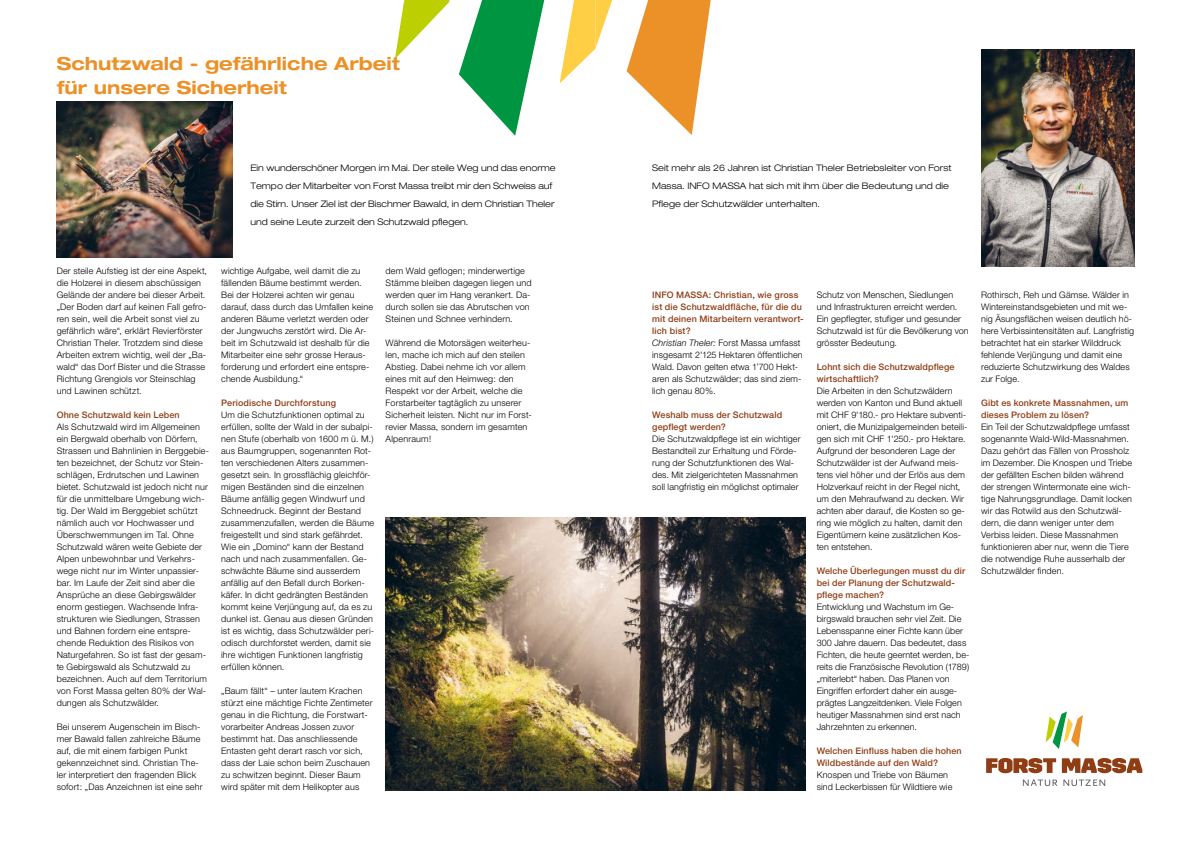
<style>
.page{position:relative;width:1191px;height:842px;background:#fff}
.page>*{position:absolute;margin:0;border:0;box-sizing:border-box;transform-origin:0 0}
.t1{font:700 expanded 18px/24px "Helvetica Neue";color:#eb9128}
.t2{font:300 9px/12px "Helvetica Neue";letter-spacing:.015em;color:#000}
.t3{font:300 expanded 9px/18px "Helvetica Neue";color:#000}
.t4{font:500 9px/12px "Helvetica Neue";letter-spacing:.01em;color:#8f3d15}
.s1{font-weight:500;color:#8f3d15}
.s2{font-style:italic}
</style>
<div class="page">
<img style="left:386px;top:517px;width:419px;height:273px">
<svg style="left:459px;top:0;width:85px;height:136px"></svg>
<svg style="left:395px;top:0;width:54px;height:59px"></svg>
<img style="left:57px;top:102px;width:175px;height:155px">
<svg style="left:626px;top:0;width:84px;height:135px"></svg>
<svg style="left:559px;top:0;width:53px;height:83px"></svg>
<img style="left:981px;top:50px;width:153px;height:217px">
<svg style="left:1045px;top:711px;width:38px;height:38px"></svg>
<svg style="left:1022px;top:779px;width:35px;height:7px"></svg>
<svg style="left:1063px;top:779px;width:42px;height:7px"></svg>
<svg style="left:986px;top:758px;width:156px;height:15px"></svg>
<h1 class="t1" style="left:57px;top:51px;width:344px">Schutzwald - gefährliche Arbeit für unsere Sicherheit</h1>
<p class="t3" style="left:250px;top:158px;width:307px">Ein wunderschöner Morgen im Mai. Der steile Weg und das enorme Tempo der Mitarbeiter von Forst Massa treibt mir den Schweiss auf die Stirn. Unser Ziel ist der Bischmer Bawald, in dem Christian Theler und seine Leute zurzeit den Schutzwald pflegen.</p>
<p class="t2" style="left:57px;top:265px;width:152px">Der steile Aufstieg ist der eine Aspekt, die Holzerei in diesem abschüssigen Gelände der andere bei dieser Arbeit. „Der Boden darf auf keinen Fall gefro&shy;ren sein, weil die Arbeit sonst viel zu gefährlich wäre“, erklärt Revierförster Christian Theler. Trotzdem sind diese Arbeiten extrem wichtig, weil der „Ba&shy;wald“ das Dorf Bister und die Strasse Richtung Grengiols vor Steinschlag und Lawinen schützt.</p>
<p class="t4" style="left:57px;top:409px;width:125px">Ohne Schutzwald kein Leben</p>
<p class="t2" style="left:57px;top:421px;width:154px">Als Schutzwald wird im Allgemeinen ein Bergwald oberhalb von Dörfern, Strassen und Bahnlinien in Berggebie&shy;ten bezeichnet, der Schutz vor Stein&shy;schlägen, Erdrutschen und Lawinen bietet. Schutzwald ist jedoch nicht nur für die unmittelbare Umgebung wich&shy;tig. Der Wald im Berggebiet schützt nämlich auch vor Hochwasser und Überschwemmungen im Tal. Ohne Schutzwald wären weite Gebiete der Alpen unbewohnbar und Verkehrs&shy;wege nicht nur im Winter unpassier&shy;bar. Im Laufe der Zeit sind aber die Ansprüche an diese Gebirgswälder enorm gestiegen. Wachsende Infra&shy;strukturen wie Siedlungen, Strassen und Bahnen fordern eine entspre&shy;chende Reduktion des Risikos von Naturgefahren. So ist fast der gesam&shy;te Gebirgswald als Schutzwald zu bezeichnen. Auch auf dem Territorium von Forst Massa gelten 80% der Wal&shy;dungen als Schutzwälder.</p>
<p class="t2" style="left:57px;top:721px;width:147px">Bei unserem Augenschein im Bisch&shy;mer Bawald fallen zahlreiche Bäume auf, die mit einem farbigen Punkt gekennzeichnet sind. Christian The&shy;ler interpretiert den fragenden Blick sofort: „Das Anzeichnen ist eine sehr</p>
<p class="t2" style="left:221px;top:265px;width:153px">wichtige Aufgabe, weil damit die zu fällenden Bäume bestimmt werden.<br>Bei der Holzerei achten wir genau darauf, dass durch das Umfallen keine anderen Bäume verletzt werden oder der Jungwuchs zerstört wird. Die Ar&shy;beit im Schutzwald ist deshalb für die Mitarbeiter eine sehr grosse Heraus&shy;forderung und erfordert eine entspre&shy;chende Ausbildung.“</p>
<p class="t4" style="left:221px;top:397px;width:116px">Periodische Durchforstung</p>
<p class="t2" style="left:221px;top:409px;width:155px">Um die Schutzfunktionen optimal zu erfüllen, sollte der Wald in der subalpi&shy;nen Stufe (oberhalb von 1600 m ü. M.) aus Baumgruppen, sogenannten Rot&shy;ten verschiedenen Alters zusammen&shy;gesetzt sein. In grossflächig gleichför&shy;migen Beständen sind die einzelnen Bäume anfällig gegen Windwurf und Schneedruck. Beginnt der Bestand zusammenzufallen, werden die Bäume freigestellt und sind stark gefährdet.<br>Wie ein „Domino“ kann der Bestand nach und nach zusammenfallen. Ge&shy;schwächte Bäume sind ausserdem anfällig auf den Befall durch Borken&shy;käfer. In dicht gedrängten Beständen kommt keine Verjüngung auf, da es zu dunkel ist. Genau aus diesen Gründen ist es wichtig, dass Schutzwälder peri&shy;odisch durchforstet werden, damit sie ihre wichtigen Funktionen langfristig erfüllen können.</p>
<p class="t2" style="left:221px;top:685px;width:153px">„Baum fällt“ – unter lautem Krachen stürzt eine mächtige Fichte Zentimeter genau in die Richtung, die Forstwart&shy;vorarbeiter Andreas Jossen zuvor bestimmt hat. Das anschliessende Entasten geht derart rasch vor sich, dass der Laie schon beim Zuschauen zu schwitzen beginnt. Dieser Baum wird später mit dem Helikopter aus</p>
<p class="t2" style="left:386px;top:265px;width:147px">dem Wald geflogen; minderwertige Stämme bleiben dagegen liegen und werden quer im Hang verankert. Da&shy;durch sollen sie das Abrutschen von Steinen und Schnee verhindern.</p>
<p class="t2" style="left:386px;top:336px;width:148px">Während die Motorsägen weiterheu&shy;len, mache ich mich auf den steilen<br>Abstieg. Dabei nehme ich vor allem eines mit auf den Heimweg: den<br>Respekt vor der Arbeit, welche die<br>Forstarbeiter tagtäglich zu unserer<br>Sicherheit leisten. Nicht nur im Forst&shy;revier Massa, sondern im gesamten<br>Alpenraum!</p>
<p class="t3" style="left:652px;top:158px;width:301px">Seit mehr als 26 Jahren ist Christian Theler Betriebsleiter von Forst<br>Massa. INFO MASSA hat sich mit ihm über die Bedeutung und die<br>Pflege der Schutzwälder unterhalten.</p>
<p class="t2" style="left:652px;top:289px;width:153px"><span class="s1">INFO MASSA: Christian, wie gross ist die Schutzwaldfläche, für die du mit deinen Mitarbeitern verantwort&shy;lich bist?<br></span><span class="s2">Christian Theler:</span> Forst Massa umfasst insgesamt 2'125 Hektaren öffentlichen<br>Wald. Davon gelten etwa 1’700 Hekt&shy;aren als Schutzwälder; das sind ziem&shy;lich genau 80%<span class="s2">.</span></p>
<p class="t4" style="left:652px;top:409px;width:131px">Weshalb muss der Schutzwald gepflegt werden?</p>
<p class="t2" style="left:652px;top:433px;width:150px">Die Schutzwaldpflege ist ein wichtiger Bestandteil zur Erhaltung und Förde&shy;rung der Schutzfunktionen des Wal&shy;des. Mit zielgerichteten Massnahmen soll langfristig ein möglichst optimaler</p>
<p class="t2" style="left:816px;top:289px;width:154px">Schutz von Menschen, Siedlungen und Infrastrukturen erreicht werden.<br>Ein gepflegter, stufiger und gesunder Schutzwald ist für die Bevölkerung von grösster Bedeutung.</p>
<p class="t4" style="left:816px;top:361px;width:139px">Lohnt sich die Schutzwaldpflege wirtschaftlich?</p>
<p class="t2" style="left:816px;top:385px;width:152px">Die Arbeiten in den Schutzwäldern werden von Kanton und Bund aktuell mit CHF 9'180.- pro Hektare subventi&shy;oniert, die Munizipalgemeinden beteili&shy;gen sich mit CHF 1'250.- pro Hektare.<br>Aufgrund der besonderen Lage der Schutzwälder ist der Aufwand meis&shy;tens viel höher und der Erlös aus dem Holzverkauf reicht in der Regel nicht, um den Mehraufwand zu decken. Wir achten aber darauf, die Kosten so ge&shy;ring wie möglich zu halten, damit den Eigentümern keine zusätzlichen Kos&shy;ten entstehen.</p>
<p class="t4" style="left:816px;top:565px;width:150px">Welche Überlegungen musst du dir bei der Planung der Schutzwald&shy;pflege machen?</p>
<p class="t2" style="left:816px;top:601px;width:154px">Entwicklung und Wachstum im Ge&shy;birgswald brauchen sehr viel Zeit. Die Lebensspanne einer Fichte kann über 300 Jahre dauern. Das bedeutet, dass Fichten, die heute geerntet werden, be&shy;reits die Französische Revolution (1789) „miterlebt“ haben. Das Planen von Eingriffen erfordert daher ein ausge&shy;prägtes Langzeitdenken. Viele Folgen heutiger Massnahmen sind erst nach Jahrzehnten zu erkennen.</p>
<p class="t4" style="left:816px;top:745px;width:147px">Welchen Einfluss haben die hohen<br>Wildbestände auf den Wald?</p>
<p class="t2" style="left:816px;top:769px;width:137px">Knospen und Triebe von Bäumen sind Leckerbissen für Wildtiere wie</p>
<p class="t2" style="left:981px;top:289px;width:155px">Rothirsch, Reh und Gämse. Wälder in Wintereinstandsgebieten und mit we&shy;nig Äsungsflächen weisen deutlich hö&shy;here Verbissintensitäten auf. Langfristig betrachtet hat ein starker Wilddruck fehlende Verjüngung und damit eine reduzierte Schutzwirkung des Waldes zur Folge.</p>
<p class="t4" style="left:981px;top:397px;width:148px">Gibt es konkrete Massnahmen, um dieses Problem zu lösen?</p>
<p class="t2" style="left:981px;top:421px;width:153px">Ein Teil der Schutzwaldpflege umfasst sogenannte Wald-Wild-Massnahmen.<br>Dazu gehört das Fällen von Prossholz im Dezember. Die Knospen und Triebe der gefällten Eschen bilden während der strengen Wintermonate eine wich&shy;tige Nahrungsgrundlage. Damit locken wir das Rotwild aus den Schutzwäl&shy;dern, die dann weniger unter dem Verbiss leiden. Diese Massnahmen funktionieren aber nur, wenn die Tiere die notwendige Ruhe ausserhalb der Schutzwälder finden.</p>
</div>
